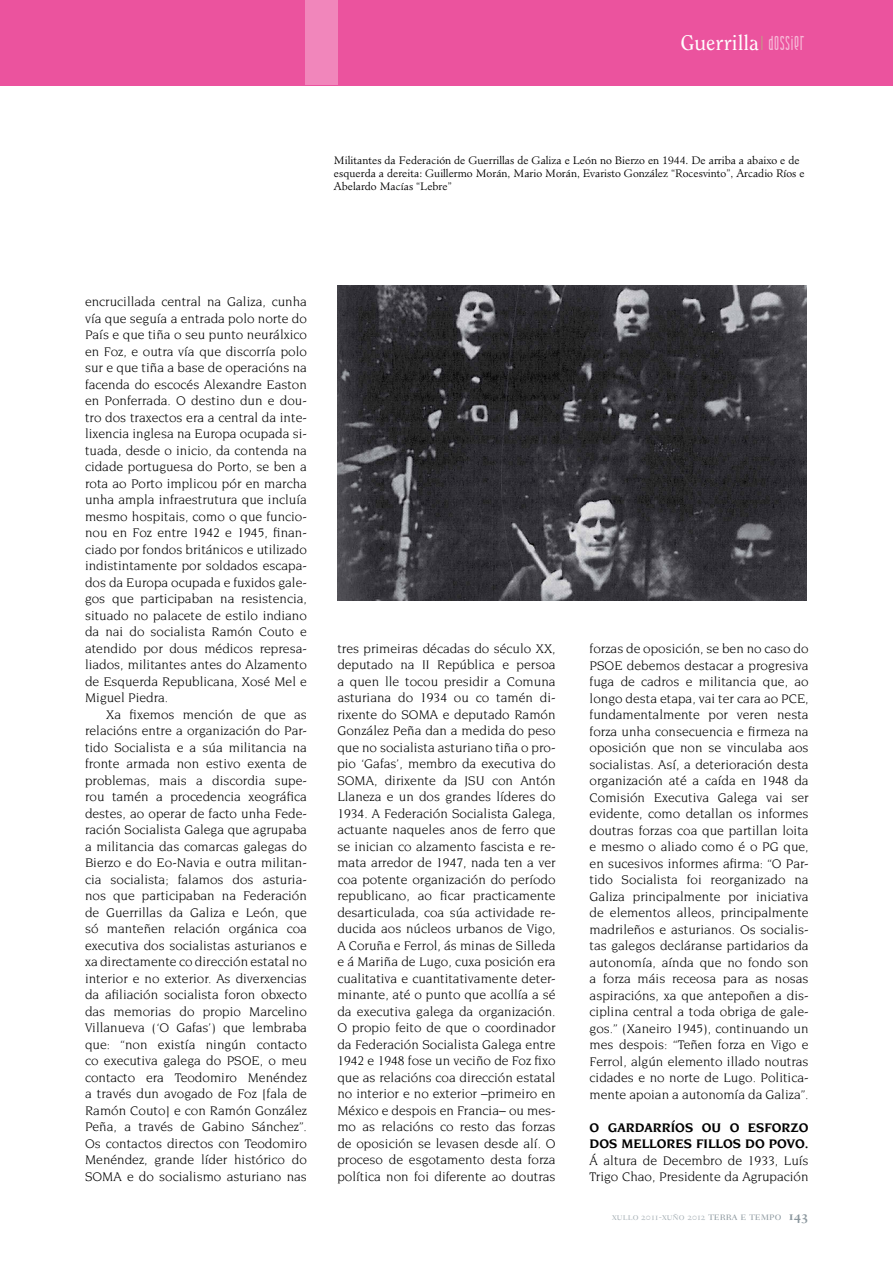
<style>
.page{position:relative;width:893px;height:1263px;background:#fff}
.page>*{position:absolute;margin:0;border:0;box-sizing:border-box;transform-origin:0 0}
.t1{font:21px "Clearface";color:#fff}
.t2{font:13.5px/16.5px "Novarese";color:#000;text-align:justify}
.t3{font:700 13.5px/16.5px "Novarese";color:#000}
.t4{font:300 10.5px/12.6px "Minister";color:#000}
.t5{font:10.5px "Fairfield Light SC";color:#a5afb5}
.s1{font-family:"Andover";color:#c49687}
.s2{font-family:"Andover";color:#f7bad8}
.s3{font-size:12px;color:#8a969d}
.s4{font-family:"Fairfield Bold SC";font-size:13.5px;color:#8a969d}
</style>
<div class="page">
<div style="left:0;top:0;width:893px;height:85px;background:#eb539e"></div>
<div style="left:305px;top:0;width:32px;height:85px;background:#f186bb"></div>
<img style="left:337px;top:285px;width:469px;height:315px">
<h1 class="t1" style="left:681px;top:30px;width:127px">Guerrilla <span class="s1">|</span> <span class="s2">DOSSIER</span></h1>
<p class="t4" style="left:334px;top:154px;width:472px">Militantes da Federación de Guerrillas de Galiza e León no Bierzo en 1944. De arriba a abaixo e de esquerda a dereita: Guillermo Morán, Mario Morán, Evaristo González “Rocesvinto”, Arcadio Ríos e<br>Abelardo Macías “Lebre”</p>
<p class="t2" style="left:85px;top:294px;width:223px">encrucillada central na Galiza, cunha vía que seguía a entrada polo norte do País e que tiña o seu punto neurálxico en Foz, e outra vía que discorría polo sur e que tiña a base de operacións na facenda do escocés Alexandre Easton en Ponferrada. O destino dun e dou&shy;tro dos traxectos era a central da inte&shy;lixencia inglesa na Europa ocupada si&shy;tuada, desde o inicio, da contenda na cidade portuguesa do Porto, se ben a rota ao Porto implicou pór en marcha unha ampla infraestrutura que incluía mesmo hospitais, como o que funcio&shy;nou en Foz entre 1942 e 1945, finan&shy;ciado por fondos británicos e utilizado indistintamente por soldados escapa&shy;dos da Europa ocupada e fuxidos gale&shy;gos que participaban na resistencia, situado no palacete de estilo indiano da nai do socialista Ramón Couto e atendido por dous médicos represa&shy;liados, militantes antes do Alzamento de Esquerda Republicana, Xosé Mel e Miguel Piedra.</p>
<p class="t2" style="left:85px;top:706px;width:223px;text-indent:21px">Xa fixemos mención de que as relacións entre a organización do Par&shy;tido Socialista e a súa militancia na fronte armada non estivo exenta de problemas, mais a discordia supe&shy;rou tamén a procedencia xeográfica destes, ao operar de facto unha Fede&shy;ración Socialista Galega que agrupaba a militancia das comarcas galegas do Bierzo e do Eo-Navia e outra militan&shy;cia socialista; falamos dos asturia&shy;nos que participaban na Federación de Guerrillas da Galiza e León, que só manteñen relación orgánica coa executiva dos socialistas asturianos e xa directamente co dirección estatal no interior e no exterior. As diverxencias da afiliación socialista foron obxecto das memorias do propio Marcelino Villanueva (‘O Gafas’) que lembraba que: “non existía ningún contacto co executiva galega do PSOE, o meu contacto era Teodomiro Menéndez a través dun avogado de Foz [fala de Ramón Couto] e con Ramón González Peña, a través de Gabino Sánchez”.<br>Os contactos directos con Teodomiro Menéndez, grande líder histórico do SOMA e do socialismo asturiano nas</p>
<p class="t2" style="left:337px;top:640px;width:220px">tres primeiras décadas do século XX, deputado na II República e persoa a quen lle tocou presidir a Comuna asturiana do 1934 ou co tamén di&shy;rixente do SOMA e deputado Ramón González Peña dan a medida do peso que no socialista asturiano tiña o pro&shy;pio ‘Gafas’, membro da executiva do SOMA, dirixente da JSU con Antón Llaneza e un dos grandes líderes do 1934. A Federación Socialista Galega, actuante naqueles anos de ferro que se inician co alzamento fascista e re&shy;mata arredor de 1947, nada ten a ver coa potente organización do período republicano, ao ficar practicamente desarticulada, coa súa actividade re&shy;ducida aos núcleos urbanos de Vigo, A Coruña e Ferrol, ás minas de Silleda e á Mariña de Lugo, cuxa posición era cualitativa e cuantitativamente deter&shy;minante, até o punto que acollía a sé da executiva galega da organización.<br>O propio feito de que o coordinador da Federación Socialista Galega entre 1942 e 1948 fose un veciño de Foz fixo que as relacións coa dirección estatal no interior e no exterior –primeiro en México e despois en Francia– ou mes&shy;mo as relacións co resto das forzas de oposición se levasen desde alí. O proceso de esgotamento desta forza política non foi diferente ao doutras</p>
<p class="t2" style="left:590px;top:640px;width:221px">forzas de oposición, se ben no caso do PSOE debemos destacar a progresiva fuga de cadros e militancia que, ao longo desta etapa, vai ter cara ao PCE, fundamentalmente por veren nesta forza unha consecuencia e firmeza na oposición que non se vinculaba aos socialistas. Así, a deterioración desta organización até a caída en 1948 da Comisión Executiva Galega vai ser evidente, como detallan os informes doutras forzas coa que partillan loita e mesmo o aliado como é o PG que, en sucesivos informes afirma: “O Par&shy;tido Socialista foi reorganizado na Galiza principalmente por iniciativa de elementos alleos, principalmente madrileños e asturianos. Os socialis&shy;tas galegos decláranse partidarios da autonomía, aínda que no fondo son a forza máis receosa para as nosas aspiracións, xa que antepoñen a dis&shy;ciplina central a toda obriga de gale&shy;gos.” (Xaneiro 1945), continuando un mes despois: “Teñen forza en Vigo e Ferrol, algún elemento illado noutras cidades e no norte de Lugo. Politica&shy;mente apoian a autonomía da Galiza”.</p>
<p class="t3" style="left:590px;top:1119px;width:221px">O GARDARRÍOS OU O ESFORZO<br>DOS MELLORES FILLOS DO POVO.</p>
<p class="t2" style="left:590px;top:1152px;width:221px">Á altura de Decembro de 1933, Luís<br>Trigo Chao, Presidente da Agrupación</p>
<p class="t5" style="left:612px;top:1210px;width:197px">xullo 2011-xuño 2012 <span class="s3">terra e tempo</span> <span class="s4">143</span></p>
</div>
